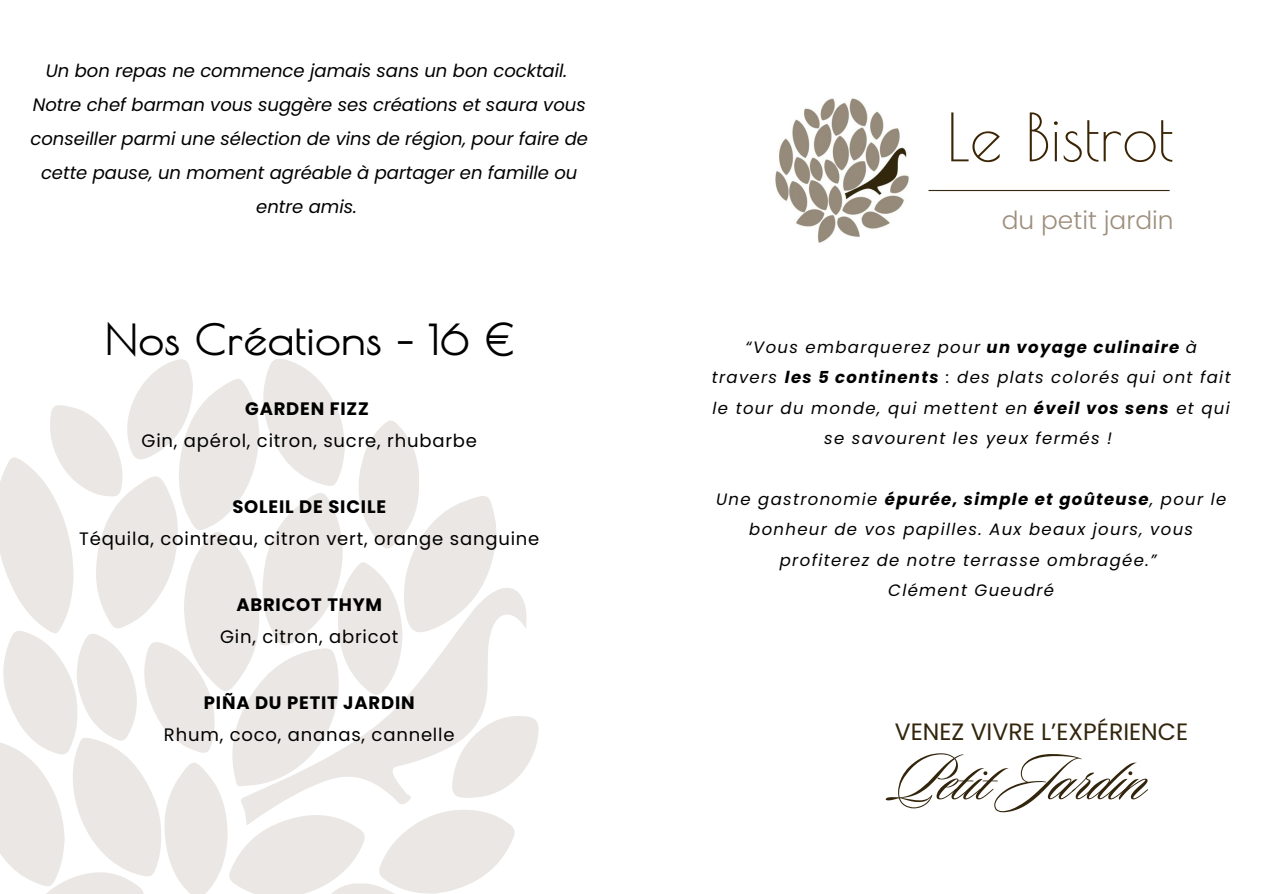
<style>
.page{position:relative;width:1263px;height:894px;background:#fff}
.page>*{position:absolute;margin:0;border:0;box-sizing:border-box;transform-origin:0 0}
.t1{font:68.4px "Sloop Script Pro";color:#32250c}
.t2{font:65.1px "Poiret One";color:#3b2404}
.t3{font:700 42px "Poiret One";color:#000}
.t4{font:300 24.9px "Poppins";color:#9d8e7c}
.t5{font:23.55px "Poppins";color:#32250c}
.t6{font:italic 18px/33.8px "Poppins";color:#000;text-align:center}
.t7{font:18px "Poppins";letter-spacing:.045em;color:#000}
.t8{font:700 18px "Poppins";letter-spacing:.045em;color:#000}
.t9{font:italic 16.5px/30.3px "Poppins";letter-spacing:.08em;color:#000;text-align:center}
.s1{font-weight:700}
</style>
<div class="page">
<svg style="left:0;top:359px;width:539px;height:534px"></svg>
<img style="left:775px;top:98px;width:134px;height:145px">
<hr style="left:928px;top:190px;width:242px;height:1px;background:#342910">
<p class="t6" style="left:46px;top:54px;width:523px">Un bon repas ne commence jamais sans un bon cocktail.</p>
<p class="t6" style="left:31px;top:88px;width:559px">Notre chef barman vous suggère ses créations et saura vous conseiller parmi une sélection de vins de région, pour faire de cette pause, un moment agréable à partager en famille ou entre amis.</p>
<p class="t3" style="left:105px;top:315px;width:410px">Nos Créations – 16 €</p>
<p class="t8" style="left:245px;top:395px;width:125px">GARDEN FIZZ</p>
<p class="t7" style="left:142px;top:428px;width:337px">Gin, apérol, citron, sucre, rhubarbe</p>
<p class="t8" style="left:232px;top:493px;width:155px">SOLEIL DE SICILE</p>
<p class="t7" style="left:79px;top:526px;width:462px">Téquila, cointreau, citron vert, orange sanguine</p>
<p class="t8" style="left:236px;top:591px;width:147px">ABRICOT THYM</p>
<p class="t7" style="left:220px;top:624px;width:180px">Gin, citron, abricot</p>
<p class="t8" style="left:204px;top:689px;width:212px">PIÑA DU PETIT JARDIN</p>
<h1 class="t7" style="left:164px;top:722px;width:292px">Rhum, coco, ananas, cannelle</h1>
<h2 class="t2" style="left:946px;top:99px;width:229px">Le Bistrot</h2>
<p class="t4" style="left:1002px;top:202px;width:173px">du petit jardin</p>
<p class="t9" style="left:712px;top:332px;width:520px">“Vous embarquerez pour <span class="s1">un voyage culinaire</span> à travers <span class="s1">les 5 continents</span> : des plats colorés qui ont fait le tour du monde, qui mettent en <span class="s1">éveil vos sens</span> et qui se savourent les yeux fermés !</p>
<h4 class="t9" style="left:716px;top:484px;width:512px">Une gastronomie <span class="s1">épurée, simple et goûteuse</span>, pour le bonheur de vos papilles. Aux beaux jours, vous profiterez de notre terrasse ombragée.”</h4>
<p class="t9" style="left:888px;top:575px;width:167px">Clément Gueudré</p>
<p class="t5" style="left:895px;top:715px;width:295px">VENEZ VIVRE L’EXPÉRIENCE</p>
<p class="t1" style="left:892px;top:743px;width:255px">Petit Jardin</p>
</div>
